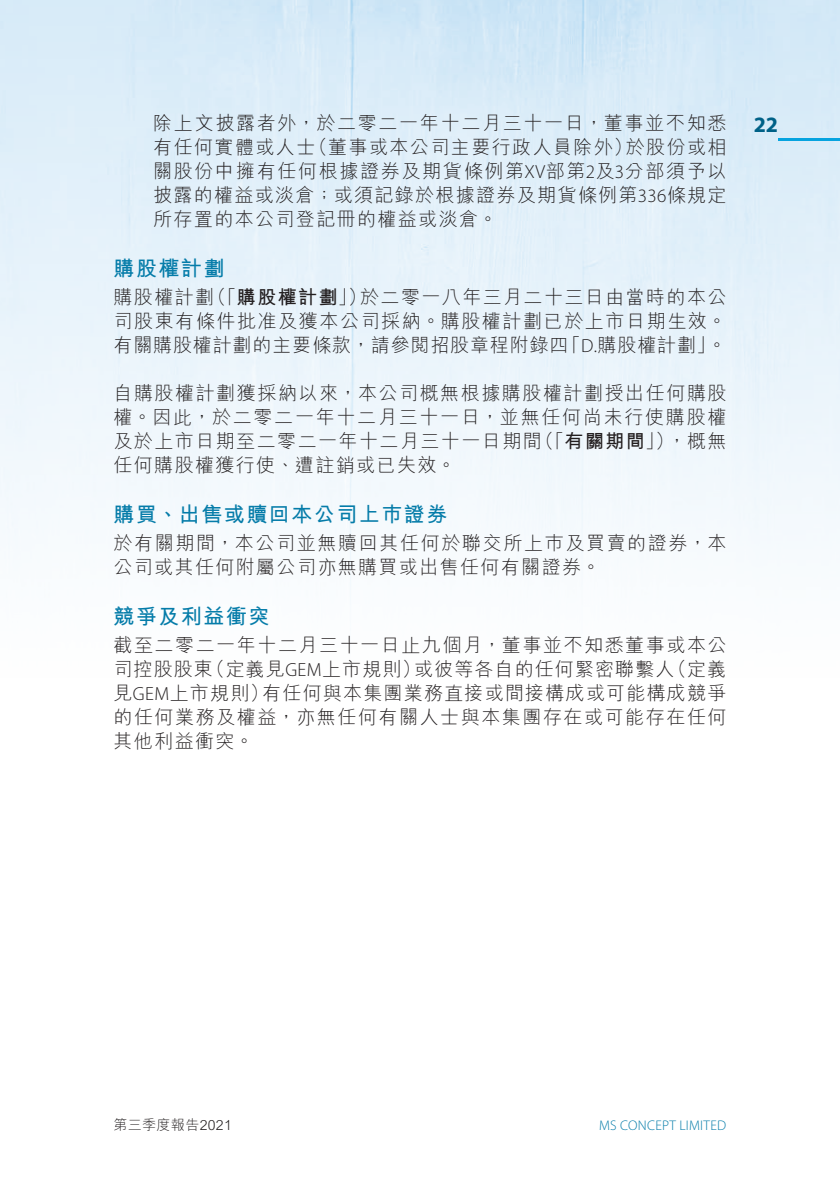
<style>
.page{position:relative;width:840px;height:1191px;background:#fff}
.page>*{position:absolute;margin:0;border:0;box-sizing:border-box;transform-origin:0 0}
.t1{font:700 22px "Myriad Pro";color:#006187}
.t2{font:700 21px "M Hei HK";letter-spacing:.07em;color:#057ca9}
.t3{font:300 19px/24px "M Hei HK";letter-spacing:.07em;color:#231f20;text-align:justify}
.t4{font:300 14px "Myriad Pro";letter-spacing:.02em;color:#057ca9}
.t5{font:300 14px "M Hei HK";letter-spacing:.025em;color:#231f20}
.s1{font-family:"Myriad Pro"}
.s2{font-weight:700}
</style>
<div class="page">
<hr style="left:777px;top:138px;width:62px;height:3px;background:#06a3df">
<p class="t3" style="left:153px;top:111px;width:574px">除上文披露者外，於二零二一年十二月三十一日，董事並不知悉有任何實體或人士（董事或本公司主要行政人員除外）於股份或相關股份中擁有任何根據證券及期貨條例第<span class="s1">XV</span>部第<span class="s1">2</span>及<span class="s1">3</span>分部須予以披露的權益或淡倉；或須記錄於根據證券及期貨條例第<span class="s1">336</span>條規定所存置的本公司登記冊的權益或淡倉。</p>
<p class="t2" style="left:113px;top:253px;width:112px">購股權計劃</p>
<p class="t3" style="left:113px;top:284px;width:614px">購股權計劃（「<span class="s2">購股權計劃</span>」）於二零一八年三月二十三日由當時的本公司股東有條件批准及獲本公司採納。購股權計劃已於上市日期生效。有關購股權計劃的主要條款，請參閱招股章程附錄四「<span class="s1">D.</span>購股權計劃」。</p>
<p class="t3" style="left:113px;top:380px;width:614px">自購股權計劃獲採納以來，本公司概無根據購股權計劃授出任何購股權。因此，於二零二一年十二月三十一日，並無任何尚未行使購股權及於上市日期至二零二一年十二月三十一日期間（「<span class="s2">有關期間</span>」），概無任何購股權獲行使、遭註銷或已失效。</p>
<p class="t2" style="left:113px;top:499px;width:335px">購買、出售或贖回本公司上巿證券</p>
<p class="t3" style="left:113px;top:530px;width:614px">於有關期間，本公司並無贖回其任何於聯交所上巿及買賣的證券，本公司或其任何附屬公司亦無購買或出售任何有關證券。</p>
<p class="t2" style="left:113px;top:601px;width:157px">競爭及利益衝突</p>
<p class="t3" style="left:113px;top:632px;width:614px">截至二零二一年十二月三十一日止九個月，董事並不知悉董事或本公司控股股東（定義見<span class="s1">GEM</span>上市規則）或彼等各自的任何緊密聯繫人（定義見<span class="s1">GEM</span>上市規則）有任何與本集團業務直接或間接構成或可能構成競爭的任何業務及權益，亦無任何有關人士與本集團存在或可能存在任何其他利益衝突。</p>
<p class="t1" style="left:753px;top:110px;width:26px">22</p>
<p class="t5" style="left:113px;top:1115px;width:120px">第三季度報告2021</p>
<p class="t4" style="left:598px;top:1116px;width:129px">MS CONCEPT LIMITED</p>
</div>
